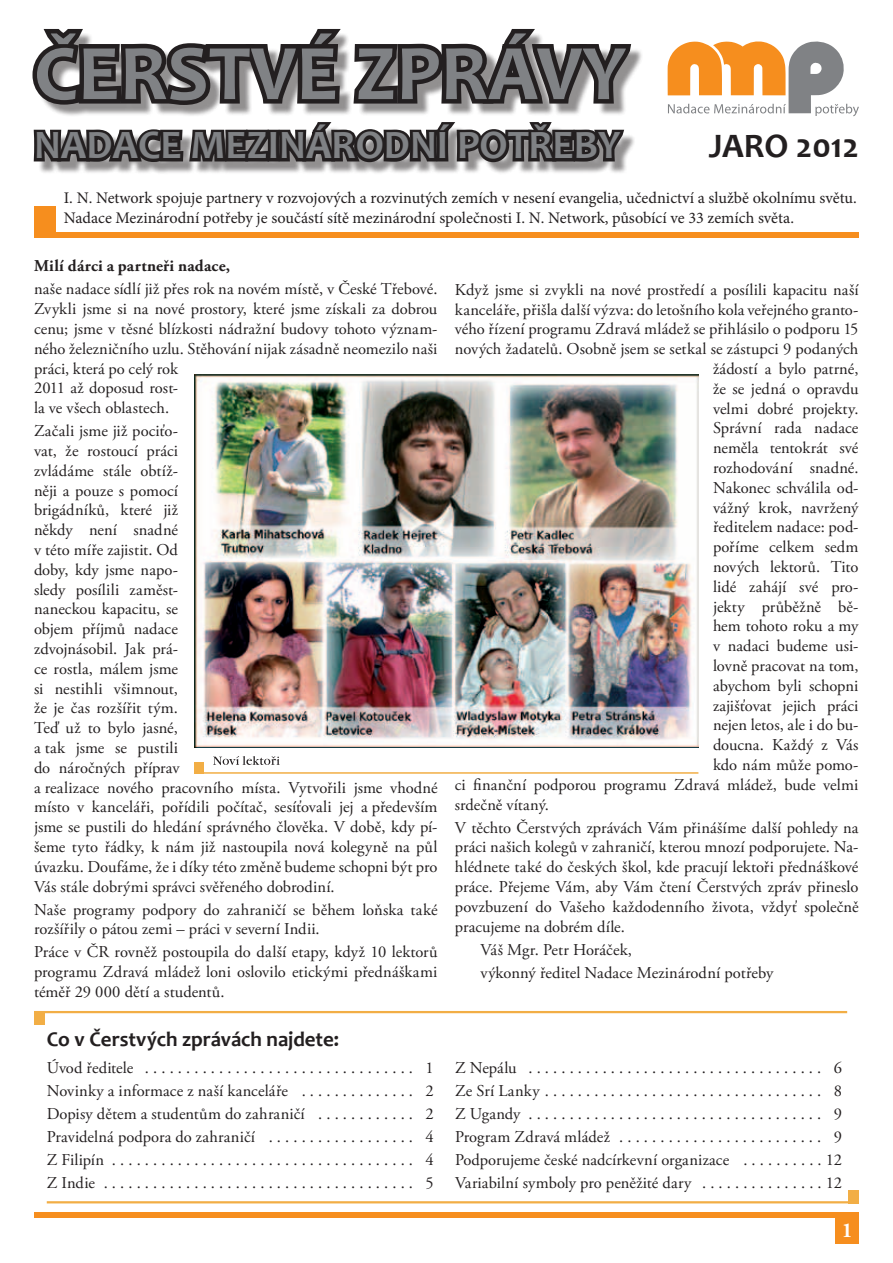
<style>
.page{position:relative;width:893px;height:1263px;background:#fff}
.page>*{position:absolute;margin:0;border:0;box-sizing:border-box;transform-origin:0 0}
.t1{font:700 79.5px "Candara";color:#808285}
.t2{font:700 40.5px "Candara";color:#808285}
.t3{font:700 34.5px "Candara";color:#231f20}
.t4{font:700 21px "Candara";letter-spacing:-.005em;color:#231f20}
.t5{font:700 21px "Adobe Garamond Pro";color:#fff}
.t6{font:16.5px/19.8px "Adobe Garamond Pro";letter-spacing:.005em;color:#231f20}
.t7{font:700 16.5px "Adobe Garamond Pro";letter-spacing:.015em;color:#231f20}
.t8{font:16.2px/19.5px "Minion Pro";color:#231f20}
</style>
<div class="page">
<div style="left:835px;top:1216px;width:24px;height:28px;background:#f68e1e"></div>
<div style="left:34px;top:1212px;width:825px;height:5px;background:#f68e1e"></div>
<div style="left:37px;top:33px;width:606px;height:142px;background:#231f20;opacity:.5"></div>
<svg style="left:32px;top:29px;width:605px;height:81px"></svg>
<svg style="left:33px;top:117px;width:595px;height:49px"></svg>
<svg style="left:668px;top:41px;width:191px;height:75px"></svg>
<div style="left:34px;top:206px;width:21px;height:27px;background:#f68e1e"></div>
<div style="left:34px;top:233px;width:825px;height:5px;background:#f68e1e"></div>
<img style="left:194px;top:375px;width:505px;height:373px">
<div style="left:195px;top:762px;width:9px;height:12px;background:#f2ae45"></div>
<hr style="left:195px;top:772px;width:503px;height:2px;background:#f2ae45">
<div style="left:848px;top:1190px;width:11px;height:13px;background:#f2ae45"></div>
<hr style="left:47px;top:1201px;width:812px;height:2px;background:#f2ae45">
<div style="left:34px;top:1011px;width:11px;height:14px;background:#f2ae45"></div>
<hr style="left:34px;top:1011px;width:813px;height:2px;background:#f2ae45">
<svg style="left:213px;top:756px;width:67px;height:9px"></svg>
<h1 class="t1" style="left:34px;top:25px;width:594px">ČERSTVÉ ZPRÁVY</h1>
<h2 class="t2" style="left:34px;top:121px;width:588px">NADACE MEZINÁRODNÍ POTŘEBY</h2>
<p class="t8" style="left:64px;top:188px;width:794px">I. N. Network spojuje partnery v rozvojových a rozvinutých zemích v nesení evangelia, učednictví a službě okolnímu světu.<br>Nadace Mezinárodní potřeby je součástí sítě mezinárodní společnosti I. N. Network, působící ve 33 zemích světa.</p>
<h3 class="t3" style="left:709px;top:125px;width:152px">JARO 2012</h3>
<p class="t7" style="left:34px;top:256px;width:198px">Milí dárci a partneři nadace,</p>
<p class="t6" style="left:34px;top:280px;width:405px">naše nadace sídlí již přes rok na novém místě, v České Třebové.<br>Zvykli jsme si na nové prostory, které jsme získali za dobrou cenu; jsme v těsné blízkosti nádražní budovy tohoto význam&shy;ného železničního uzlu. Stěhování nijak zásadně neomezilo naši práci, která po celý rok<br>2011 až doposud rost-<br>la ve všech oblastech.</p>
<p class="t6" style="left:34px;top:422px;width:405px">Začali jsme již pociťo-<br>vat, že rostoucí práci<br>zvládáme stále obtíž-<br>něji a pouze s pomocí<br>brigádníků, které již<br>někdy není snadné<br>v této míře zajistit. Od<br>doby, kdy jsme napo-<br>sledy posílili zaměst-<br>naneckou kapacitu, se<br>objem příjmů nadace<br>zdvojnásobil. Jak prá-<br>ce rostla, málem jsme<br>si nestihli všimnout,<br>že je čas rozšířit tým.<br>Teď už to bylo jasné,<br>a tak jsme se pustili<br>do náročných příprav<br>a realizace nového pracovního místa. Vytvořili jsme vhodné místo v kanceláři, pořídili počítač, sesíťovali jej a především jsme se pustili do hledání správného člověka. V době, kdy pí&shy;šeme tyto řádky, k nám již nastoupila nová kolegyně na půl úvazku. Doufáme, že i díky této změně budeme schopni být pro<br>Vás stále dobrými správci svěřeného dobrodiní.</p>
<p class="t6" style="left:34px;top:900px;width:405px">Naše programy podpory do zahraničí se během loňska také rozšířily o pátou zemi – práci v severní Indii.</p>
<p class="t6" style="left:34px;top:943px;width:405px;text-align:justify">Práce v ČR rovněž postoupila do další etapy, když 10 lektorů programu Zdravá mládež loni oslovilo etickými přednáškami téměř 29 000 dětí a studentů.</p>
<p class="t4" style="left:47px;top:1027px;width:294px">Co v Čerstvých zprávách najdete:</p>
<p class="t6" style="left:47px;top:1056px;width:388px;line-height:23px;text-align:justify">Úvod ředitele . . . . . . . . . . . . . . . . . . . . . . . . . . . . . . . . . 1<br>Novinky a informace z naší kanceláře . . . . . . . . . . . . . . 2<br>Dopisy dětem a studentům do zahraničí . . . . . . . . . . . . 2<br>Pravidelná podpora do zahraničí . . . . . . . . . . . . . . . . . . 4<br>Z Filipín . . . . . . . . . . . . . . . . . . . . . . . . . . . . . . . . . . . . . 4<br>Z Indie . . . . . . . . . . . . . . . . . . . . . . . . . . . . . . . . . . . . . . 5</p>
<p class="t6" style="left:455px;top:280px;width:405px">Když jsme si zvykli na nové prostředí a posílili kapacitu naší</p>
<p class="t6" style="left:455px;top:300px;width:405px">kanceláře, přišla další výzva: do letošního kola veřejného granto-</p>
<p class="t6" style="left:455px;top:320px;width:405px">vého řízení programu Zdravá mládež se přihlásilo o podporu 15</p>
<p class="t6" style="left:455px;top:340px;width:405px">nových žadatelů. Osobně jsem se setkal se zástupci 9 podaných</p>
<p class="t6" style="left:713px;top:359px;width:147px">žádostí a bylo patrné,</p>
<p class="t6" style="left:713px;top:379px;width:147px">že se jedná o opravdu</p>
<p class="t6" style="left:713px;top:399px;width:147px">velmi dobré projekty.</p>
<p class="t6" style="left:713px;top:419px;width:147px">Správní rada nadace</p>
<p class="t6" style="left:713px;top:439px;width:147px">neměla tentokrát své</p>
<p class="t6" style="left:713px;top:458px;width:147px">rozhodování snadné.</p>
<p class="t6" style="left:713px;top:478px;width:147px">Nakonec schválila od-</p>
<p class="t6" style="left:713px;top:498px;width:147px">vážný krok, navržený</p>
<p class="t6" style="left:713px;top:518px;width:147px">ředitelem nadace: pod-</p>
<p class="t6" style="left:713px;top:538px;width:147px">poříme celkem sedm</p>
<p class="t6" style="left:713px;top:557px;width:147px">nových lektorů. Tito</p>
<p class="t6" style="left:713px;top:577px;width:147px">lidé zahájí své pro-</p>
<p class="t6" style="left:713px;top:597px;width:147px">jekty průběžně bě-</p>
<p class="t6" style="left:713px;top:617px;width:147px">hem tohoto roku a my</p>
<p class="t6" style="left:713px;top:637px;width:147px">v nadaci budeme usi-</p>
<p class="t6" style="left:713px;top:656px;width:147px">lovně pracovat na tom,</p>
<p class="t6" style="left:713px;top:676px;width:147px">abychom byli schopni</p>
<p class="t6" style="left:713px;top:696px;width:147px">zajišťovat jejich práci</p>
<p class="t6" style="left:713px;top:716px;width:147px">nejen letos, ale i do bu-</p>
<p class="t6" style="left:713px;top:736px;width:147px">doucna. Každý z Vás</p>
<p class="t6" style="left:713px;top:755px;width:147px">kdo nám může pomo-</p>
<p class="t6" style="left:455px;top:775px;width:405px">ci finanční podporou programu Zdravá mládež, bude velmi</p>
<p class="t6" style="left:455px;top:795px;width:95px">srdečně vítaný.</p>
<p class="t6" style="left:455px;top:818px;width:405px;text-align:justify">V těchto Čerstvých zprávách Vám přinášíme další pohledy na práci našich kolegů v zahraničí, kterou mnozí podporujete. Na&shy;hlédnete také do českých škol, kde pracují lektoři přednáškové práce. Přejeme Vám, aby Vám čtení Čerstvých zpráv přineslo povzbuzení do Vašeho každodenního života, vždyť společně pracujeme na dobrém díle.</p>
<p class="t6" style="left:480px;top:938px;width:294px;line-height:23px">Váš Mgr. Petr Horáček,<br>výkonný ředitel Nadace Mezinárodní potřeby</p>
<p class="t6" style="left:455px;top:1057px;width:388px;line-height:23px;text-align:justify">Z Nepálu . . . . . . . . . . . . . . . . . . . . . . . . . . . . . . . . . . . . 6<br>Ze Srí Lanky . . . . . . . . . . . . . . . . . . . . . . . . . . . . . . . . . . 8<br>Z Ugandy . . . . . . . . . . . . . . . . . . . . . . . . . . . . . . . . . . . . 9<br>Program Zdravá mládež . . . . . . . . . . . . . . . . . . . . . . . . . 9<br>Podporujeme české nadcírkevní organizace . . . . . . . . . . 12<br>Variabilní symboly pro peněžité dary . . . . . . . . . . . . . . . 12</p>
<p class="t5" style="left:842px;top:1218px;width:12px">1</p>
</div>
